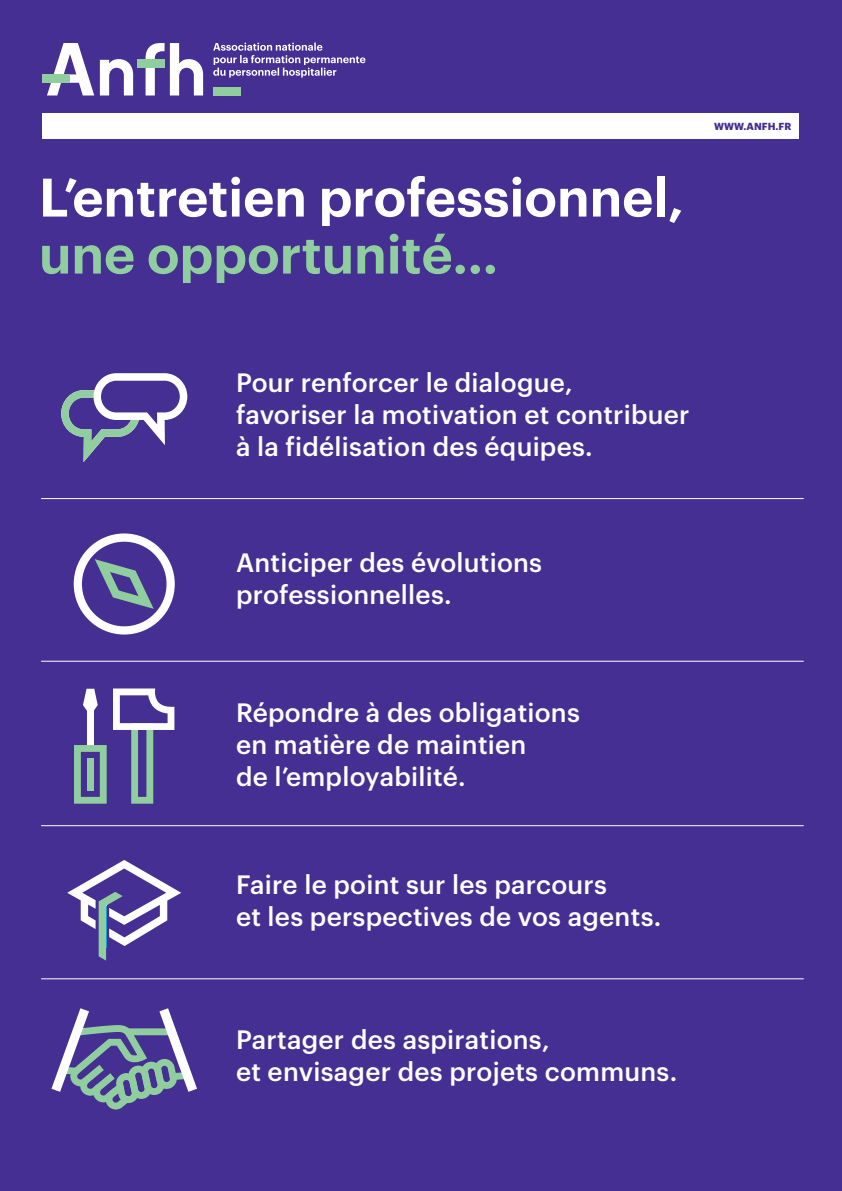
<style>
.page{position:relative;width:842px;height:1191px;background:#452f92}
.page>*{position:absolute;margin:0;border:0;box-sizing:border-box;transform-origin:0 0}
.Anfh_Affiche_Titre_b{font:600 53px/57px "Graphik";color:#fff}
.TITRE{font:500 26px/32px "Graphik";letter-spacing:.01em;color:#fff}
.t1{font:700 10px "Graphik";letter-spacing:.005em;color:#452f92}
.s1{color:#90cea0}
</style>
<div class="page">
<svg style="left:100px;top:59px;width:33px;height:36px"></svg>
<svg style="left:47px;top:43px;width:47px;height:52px"></svg>
<svg style="left:146px;top:43px;width:57px;height:52px"></svg>
<div style="left:137px;top:60px;width:28px;height:8px;background:#90cea0"></div>
<div style="left:213px;top:87px;width:28px;height:8px;background:#90cea0"></div>
<div style="left:43px;top:74px;width:27px;height:9px;background:#90cea0"></div>
<div style="left:43px;top:113px;width:756px;height:26px;background:#fff"></div>
<svg style="left:213px;top:43px;width:152px;height:35px"></svg>
<svg style="left:61px;top:373px;width:126px;height:89px"></svg>
<svg style="left:74px;top:533px;width:101px;height:101px"></svg>
<svg style="left:51px;top:1008px;width:146px;height:101px"></svg>
<svg style="left:83px;top:688px;width:15px;height:23px"></svg>
<div style="left:87px;top:698px;width:7px;height:50px;background:#fff"></div>
<svg style="left:113px;top:688px;width:61px;height:115px"></svg>
<svg style="left:74px;top:745px;width:33px;height:58px"></svg>
<svg style="left:67px;top:860px;width:114px;height:100px"></svg>
<hr style="left:41px;top:498px;width:763px;height:1px;background:#fff">
<hr style="left:41px;top:660px;width:763px;height:1px;background:#fff">
<hr style="left:41px;top:825px;width:763px;height:1px;background:#fff">
<hr style="left:41px;top:978px;width:763px;height:1px;background:#fff">
<p class="Anfh_Affiche_Titre_b" style="left:39px;top:164px;width:646px">L’entretien professionnel, <span class="s1">une opportunité…</span></p>
<p class="t1" style="left:714px;top:119px;width:79px">WWW.ANFH.FR</p>
<p class="TITRE" style="left:236px;top:364px;width:455px">Pour renforcer le dialogue, favoriser la motivation et contribuer à la fidélisation des équipes.</p>
<p class="TITRE" style="left:236px;top:544px;width:308px">Anticiper des évolutions professionnelles.</p>
<p class="TITRE" style="left:236px;top:694px;width:345px">Répondre à des obligations en matière de maintien<br>de l’employabilité.</p>
<p class="TITRE" style="left:236px;top:866px;width:427px">Faire le point sur les parcours<br>et les perspectives de vos agents.</p>
<p class="TITRE" style="left:236px;top:1020px;width:443px">Partager des aspirations,<br>et envisager des projets communs.</p>
</div>
